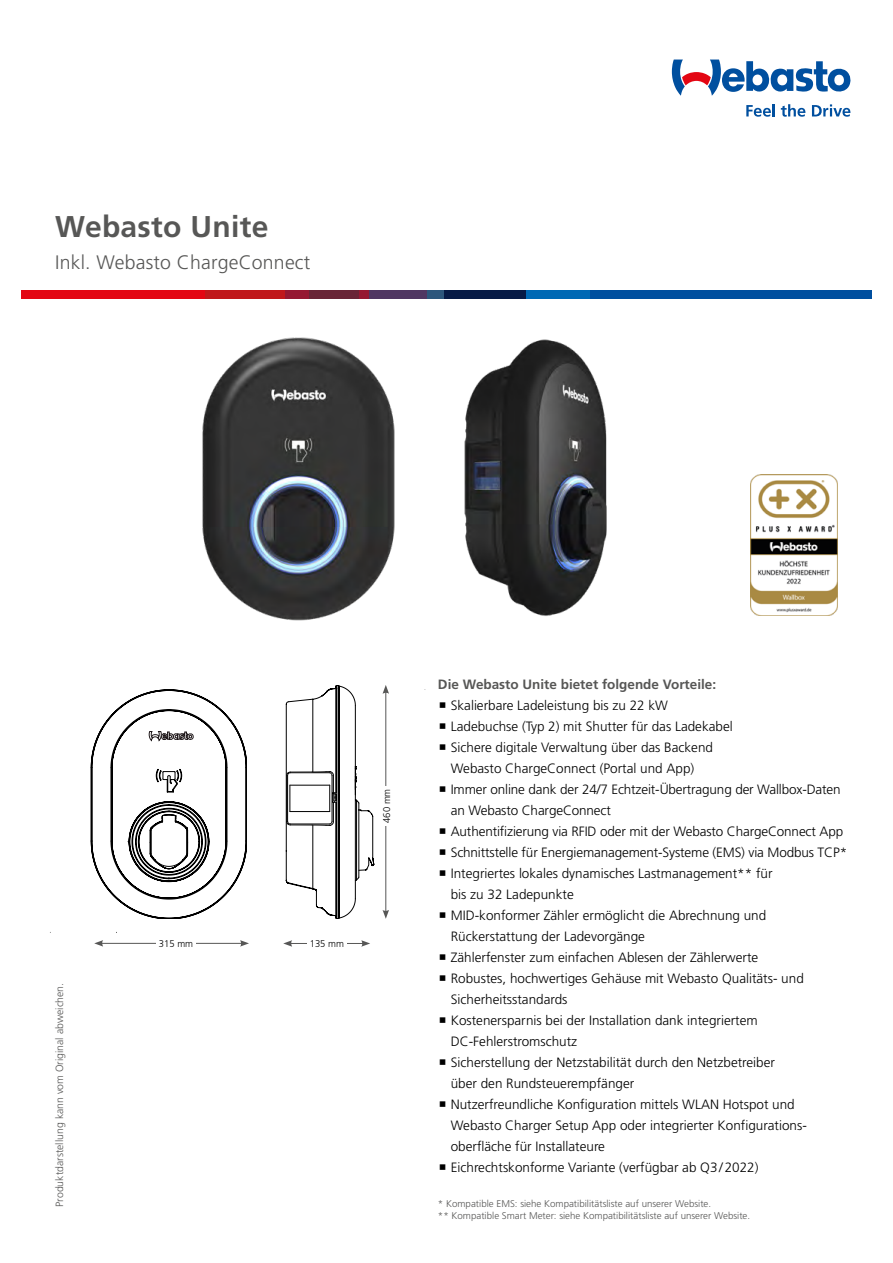
<style>
.page{position:relative;width:893px;height:1263px;background:#fff}
.page>*{position:absolute;margin:0;border:0;box-sizing:border-box;transform-origin:0 0}
.t1{font:700 30px "Frutiger";letter-spacing:.01em;color:#575756}
.t2{font:300 19.5px "Frutiger";letter-spacing:.01em;color:#575756}
.t3{font:300 13.5px/21px "Frutiger";color:#000}
.t4{font:700 13.5px "Frutiger";color:#575756}
.t5{font:300 10.5px "Frutiger";color:#575756}
.t6{font:300 9.75px/12px "Frutiger";color:#575756}
.t7{font:300 9.75px "Frutiger";color:#000}
</style>
<div class="page">
<div style="left:21px;top:290px;width:184px;height:8px;background:#e30613"></div>
<div style="left:205px;top:290px;width:80px;height:8px;background:#c0181b"></div>
<div style="left:285px;top:290px;width:24px;height:8px;background:#951832"></div>
<div style="left:309px;top:290px;width:50px;height:8px;background:#692537"></div>
<div style="left:359px;top:290px;width:10px;height:8px;background:#951832"></div>
<div style="left:369px;top:290px;width:57px;height:8px;background:#503762"></div>
<div style="left:426px;top:290px;width:18px;height:8px;background:#2d577c"></div>
<div style="left:444px;top:290px;width:82px;height:8px;background:#071b46"></div>
<div style="left:526px;top:290px;width:64px;height:8px;background:#0069b4"></div>
<div style="left:590px;top:290px;width:282px;height:8px;background:#004f9f"></div>
<img style="left:202px;top:337px;width:193px;height:284px">
<img style="left:464px;top:339px;width:143px;height:277px">
<svg style="left:90px;top:685px;width:284px;height:234px"></svg>
<img style="left:751px;top:475px;width:87px;height:140px">
<hr style="left:386px;top:691px;width:1px;height:221px;background:#575756">
<svg style="left:383px;top:685px;width:6px;height:9px"></svg>
<svg style="left:383px;top:910px;width:6px;height:9px"></svg>
<div style="left:383px;top:786px;width:7px;height:39px;background:#fff"></div>
<hr style="left:101px;top:943px;width:141px;height:1px;background:#575756">
<svg style="left:240px;top:940px;width:9px;height:7px"></svg>
<svg style="left:94px;top:940px;width:9px;height:7px"></svg>
<div style="left:157px;top:940px;width:39px;height:7px;background:#fff"></div>
<hr style="left:290px;top:943px;width:74px;height:1px;background:#575756">
<svg style="left:361px;top:940px;width:9px;height:7px"></svg>
<svg style="left:283px;top:940px;width:9px;height:7px"></svg>
<div style="left:307px;top:940px;width:39px;height:8px;background:#fff"></div>
<svg style="left:746px;top:104px;width:29px;height:13px"></svg>
<svg style="left:781px;top:104px;width:24px;height:13px"></svg>
<svg style="left:812px;top:104px;width:38px;height:13px"></svg>
<svg style="left:672px;top:60px;width:178px;height:36px"></svg>
<h1 class="t1" style="left:55px;top:209px;width:215px">Webasto Unite</h1>
<h2 class="t2" style="left:55px;top:251px;width:257px">Inkl. Webasto ChargeConnect</h2>
<p class="t5" style="left:54px;top:1207px;width:225px;rotate:-90deg">Produktdarstellung kann vom Original abweichen.</p>
<p class="t7" style="left:381px;top:823px;width:36px;rotate:-90deg">460 mm</p>
<p class="t7" style="left:159px;top:938px;width:36px">315 mm</p>
<p class="t7" style="left:310px;top:938px;width:36px">135 mm</p>
<p class="t4" style="left:438px;top:676px;width:280px">Die Webasto Unite bietet folgende Vorteile:</p>
<p class="t3" style="left:451px;top:695px;width:398px">Skalierbare Ladeleistung bis zu 22 kW<br>Ladebuchse (Typ 2) mit Shutter für das Ladekabel<br>Sichere digitale Verwaltung über das Backend<br>Webasto ChargeConnect (Portal und App)<br>Immer online dank der 24/7 Echtzeit-Übertragung der Wallbox-Daten an Webasto ChargeConnect<br>Authentifizierung via RFID oder mit der Webasto ChargeConnect App Schnittstelle für Energiemanagement-Systeme (EMS) via Modbus TCP* Integriertes lokales dynamisches Lastmanagement** für<br>bis zu 32 Ladepunkte<br>MID-konformer Zähler ermöglicht die Abrechnung und Rückerstattung der Ladevorgänge<br>Zählerfenster zum einfachen Ablesen der Zählerwerte<br>Robustes, hochwertiges Gehäuse mit Webasto Qualitäts- und Sicherheitsstandards<br>Kostenersparnis bei der Installation dank integriertem DC-Fehlerstromschutz<br>Sicherstellung der Netzstabilität durch den Netzbetreiber<br>über den Rundsteuerempfänger<br>Nutzerfreundliche Konfiguration mittels WLAN Hotspot und Webasto Charger Setup App oder integrierter Konfigurations&shy;oberfläche für Installateure<br>Eichrechtskonforme Variante (verfügbar ab Q3/2022)</p>
<p class="t6" style="left:438px;top:1198px;width:314px">* Kompatible EMS: siehe Kompatibilitätsliste auf unserer Website.<br>** Kompatible Smart Meter: siehe Kompatibilitätsliste auf unserer Website.</p>
</div>
